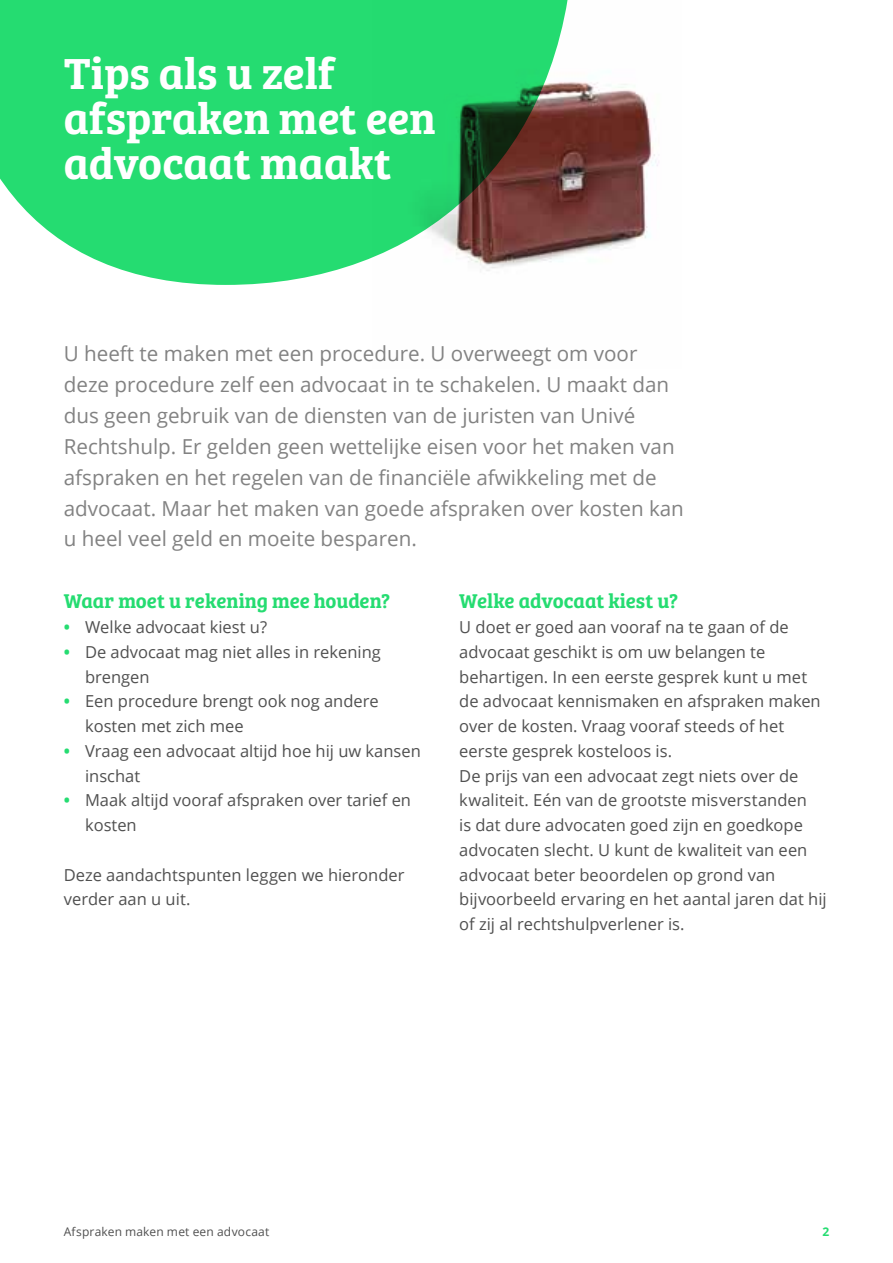
<style>
.page{position:relative;width:893px;height:1263px;background:#fff}
.page>*{position:absolute;margin:0;border:0;box-sizing:border-box;transform-origin:0 0}
.t1{font:45px/45px "Bree Serif Sb";color:#fff}
.t2{font:20.7px/30.9px "Open Sans";color:#828282}
.t3{font:20.7px "Bree Serif Sb";letter-spacing:-.005em;color:#25dc71}
.t4{font:16.5px/24.8px "Open Sans";color:#505050}
.t5{font:12px "Open Sans";letter-spacing:.015em;color:#505050}
.t6{font:700 12px "Open Sans";color:#25dc71}
.s1{font-weight:700;color:#25dc71}
</style>
<div class="page">
<img style="left:584px;top:82px;width:75px;height:171px">
<svg style="left:0;top:0;width:584px;height:285px;fill:#25dc71"></svg>
<h1 class="t1" style="left:64px;top:48px;width:373px">Tips als u zelf afspraken met een advocaat maakt</h1>
<p class="t2" style="left:64px;top:337px;width:622px">U heeft te maken met een procedure. U overweegt om voor deze procedure zelf een advocaat in te schakelen. U maakt dan dus geen gebruik van de diensten van de juristen van Univé Rechtshulp. Er gelden geen wettelijke eisen voor het maken van afspraken en het regelen van de financiële afwikkeling met de advocaat. Maar het maken van goede afspraken over kosten kan u heel veel geld en moeite besparen.</p>
<p class="t3" style="left:64px;top:585px;width:328px">Waar moet u rekening mee houden?</p>
<p class="t4" style="left:64px;top:614px;width:205px"><span class="s1">•</span> Welke advocaat kiest u?</p>
<p class="t4" style="left:85px;top:639px;width:297px;text-indent:-21px"><span class="s1">•</span> De advocaat mag niet alles in rekening brengen</p>
<p class="t4" style="left:85px;top:688px;width:295px;text-indent:-21px"><span class="s1">•</span> Een procedure brengt ook nog andere kosten met zich mee</p>
<p class="t4" style="left:85px;top:738px;width:337px;text-indent:-21px"><span class="s1">•</span> Vraag een advocaat altijd hoe hij uw kansen inschat</p>
<p class="t4" style="left:85px;top:787px;width:328px;text-indent:-21px"><span class="s1">•</span> Maak altijd vooraf afspraken over tarief en kosten</p>
<p class="t4" style="left:64px;top:862px;width:342px">Deze aandachtspunten leggen we hieronder verder aan u uit.</p>
<p class="t3" style="left:459px;top:585px;width:220px">Welke advocaat kiest u?</p>
<p class="t4" style="left:459px;top:614px;width:369px">U doet er goed aan vooraf na te gaan of de advocaat geschikt is om uw belangen te behartigen. In een eerste gesprek kunt u met de advocaat kennismaken en afspraken maken over de kosten. Vraag vooraf steeds of het eerste gesprek kosteloos is.<br>De prijs van een advocaat zegt niets over de kwaliteit. Eén van de grootste misverstanden<br>is dat dure advocaten goed zijn en goedkope advocaten slecht. U kunt de kwaliteit van een advocaat beter beoordelen op grond van bijvoorbeeld ervaring en het aantal jaren dat hij of zij al rechtshulpverlener is.</p>
<p class="t5" style="left:64px;top:1224px;width:207px">Afspraken maken met een advocaat</p>
<p class="t6" style="left:822px;top:1223px;width:8px">2</p>
</div>
